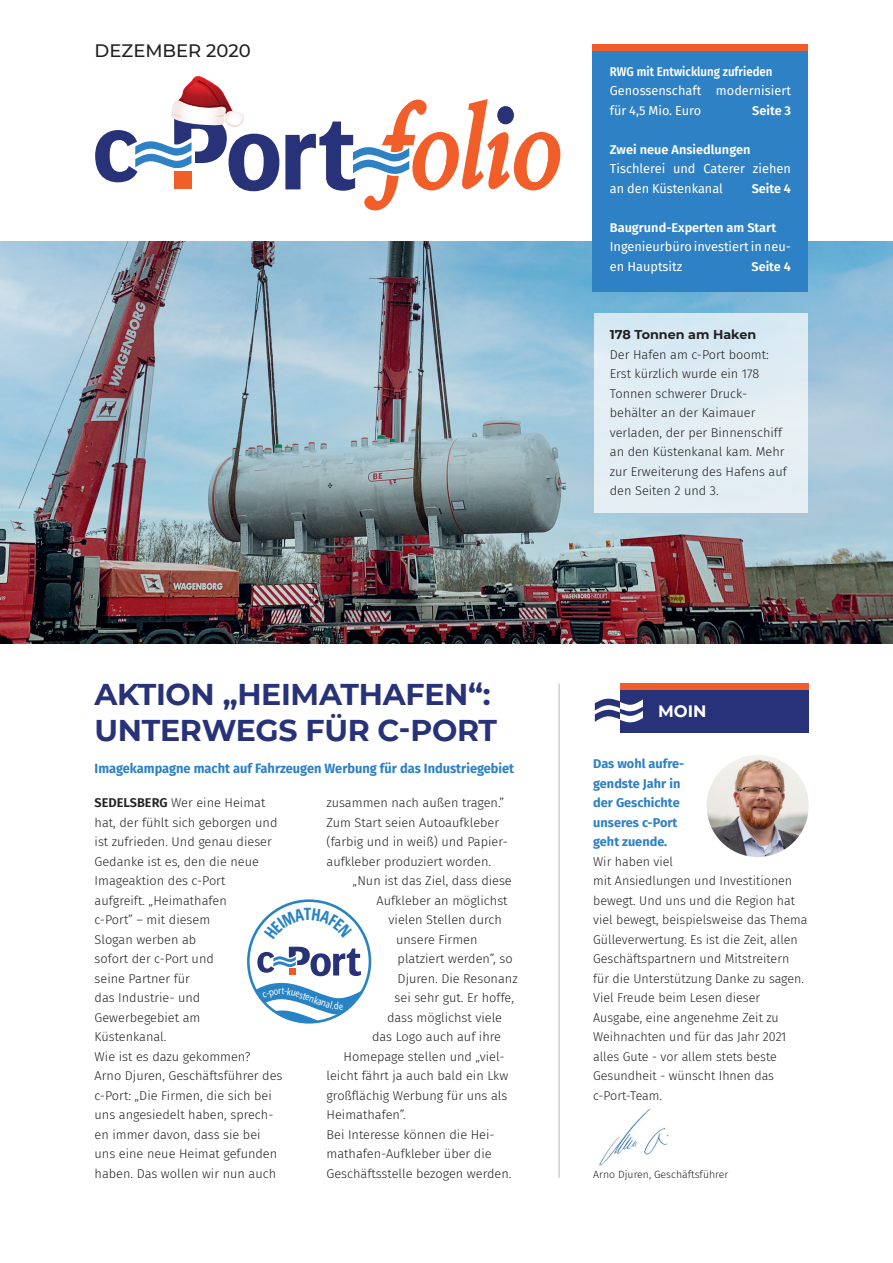
<style>
.page{position:relative;width:893px;height:1263px;background:#fff}
.page>*{position:absolute;margin:0;border:0;box-sizing:border-box;transform-origin:0 0}
.Headline__20_pt{font:700 30px/36px "Montserrat";letter-spacing:-.01em;color:#273278}
.Headline__12_pt{font:500 18px "Montserrat";color:#231f20}
.Body_text__8_5_pt{font:700 16.5px "Montserrat";color:#fff}
.Body_text__8_5_pt-2{font:700 13.5px "Fira Sans";color:#2e81c4;scale:.95 1}
.Body_text__8_5_pt-3{font:300 12.75px/19.5px "Fira Sans";color:#231f20}
.Headline__20_pt-2{font:300 12.75px/19.5px "Fira Sans";color:#231f20}
.Body_text__8_5_pt-4{font:12.75px/19.5px "Fira Sans";color:#fff}
.Body_text__8_5_pt-5{font:700 12.75px/19.5px "Fira Sans";color:#2e81c4}
.Body_text__8_5_pt-6{font:600 12.75px "Fira Sans";color:#fff}
.Body_text__8_5_pt-7{font:600 12.75px "Fira Sans";color:#fff;scale:.9 1}
.Headline__20_pt-3{font:700 12.75px "Montserrat";color:#231f20}
.Body_text__8_5_pt-8{font:300 10.5px "Fira Sans";color:#231f20}
.s1{font-weight:600}
</style>
<div class="page">
<img style="left:0;top:242px;width:893px;height:402px">
<div style="left:595px;top:313px;width:213px;height:200px;background:linear-gradient(to right,#dfecf4,#e1edf3)"></div>
<img style="left:599px;top:1108px;width:70px;height:58px">
<hr style="left:558px;top:683px;width:2px;height:495px;background:#d1d2d4">
<svg style="left:285px;top:99px;width:276px;height:112px"></svg>
<div style="left:497px;top:106px;width:17px;height:18px;background:#283278;border-radius:50%"></div>
<svg style="left:95px;top:76px;width:184px;height:115px"></svg>
<div style="left:593px;top:51px;width:215px;height:240px;background:#2e81c4"></div>
<div style="left:593px;top:45px;width:215px;height:6px;background:#f15d2a"></div>
<div style="left:620px;top:690px;width:188px;height:42px;background:#273278"></div>
<div style="left:620px;top:683px;width:188px;height:7px;background:#f15d2a"></div>
<svg style="left:595px;top:699px;width:48px;height:23px"></svg>
<img style="left:707px;top:755px;width:102px;height:102px;border-radius:51px">
<svg style="left:247px;top:899px;width:124px;height:124px"></svg>
<p class="Headline__12_pt" style="left:95px;top:38px;width:158px">DEZEMBER 2020</p>
<p class="Headline__20_pt" style="left:95px;top:674px;width:404px">AKTION „HEIMATHAFEN“:<br>UNTERWEGS FÜR C-PORT</p>
<p class="Body_text__8_5_pt-7" style="left:610px;top:61px;width:182px">RWG mit Entwicklung zufrieden</p>
<p class="Body_text__8_5_pt-4" style="left:610px;top:81px;width:183px">Genossenschaft modernisiert für 4,5 Mio. Euro</p>
<p class="Body_text__8_5_pt-6" style="left:752px;top:100px;width:40px">Seite 3</p>
<p class="Body_text__8_5_pt-6" style="left:610px;top:139px;width:142px">Zwei neue Ansiedlungen</p>
<p class="Body_text__8_5_pt-4" style="left:610px;top:159px;width:183px">Tischlerei und Caterer ziehen an den Küstenkanal</p>
<p class="Body_text__8_5_pt-6" style="left:752px;top:178px;width:41px">Seite 4</p>
<p class="Body_text__8_5_pt-6" style="left:610px;top:217px;width:168px">Baugrund-Experten am Start</p>
<p class="Body_text__8_5_pt-4" style="left:610px;top:237px;width:183px">Ingenieurbüro investiert in neu&shy;en Hauptsitz</p>
<p class="Body_text__8_5_pt-6" style="left:751px;top:256px;width:41px">Seite 4</p>
<p class="Headline__20_pt-3" style="left:610px;top:326px;width:148px">178 Tonnen am Haken</p>
<p class="Headline__20_pt-2" style="left:610px;top:345px;width:179px">Der Hafen am c-Port boomt:<br>Erst kürzlich wurde ein 178<br>Tonnen schwerer Druck&shy;behälter an der Kaimauer verladen, der per Binnenschiff an den Küstenkanal kam. Mehr zur Erweiterung des Hafens auf den Seiten 2 und 3.</p>
<p class="Body_text__8_5_pt" style="left:658px;top:699px;width:50px">MOIN</p>
<p class="Body_text__8_5_pt-2" style="left:95px;top:757px;width:443px">Imagekampagne macht auf Fahrzeugen Werbung für das Industriegebiet</p>
<p class="Body_text__8_5_pt-5" style="left:593px;top:753px;width:93px">Das wohl aufre&shy;gendste Jahr in der Geschichte unseres c-Port geht zuende.</p>
<p class="Body_text__8_5_pt-3" style="left:593px;top:852px;width:216px">Wir haben viel<br>mit Ansiedlungen und Investitionen bewegt. Und uns und die Region hat viel bewegt, beispielsweise das Thema Gülleverwertung. Es ist die Zeit, allen Geschäftspartnern und Mitstreitern für die Unterstützung Danke zu sagen.</p>
<p class="Body_text__8_5_pt-3" style="left:593px;top:988px;width:195px">Viel Freude beim Lesen dieser<br>Ausgabe, eine angenehme Zeit zu<br>Weihnachten und für das Jahr 2021 alles Gute - vor allem stets beste</p>
<p class="Body_text__8_5_pt-3" style="left:593px;top:1066px;width:182px">Gesundheit - wünscht Ihnen das c-Port-Team.</p>
<p class="Body_text__8_5_pt-3" style="left:95px;top:793px;width:184px"><span class="s1">SEDELSBERG</span> Wer eine Heimat hat, der fühlt sich geborgen und ist zufrieden. Und genau dieser<br>Gedanke ist es, den die neue<br>Imageaktion des c-Port aufgreift. „Heimathafen<br>c-Port” – mit diesem<br>Slogan werben ab<br>sofort der c-Port und<br>seine Partner für<br>das Industrie- und<br>Gewerbegebiet am<br>Küstenkanal.</p>
<p class="Body_text__8_5_pt-3" style="left:95px;top:1047px;width:189px">Wie ist es dazu gekommen?<br>Arno Djuren, Geschäftsführer des c-Port: „Die Firmen, die sich bei uns angesiedelt haben, sprech&shy;en immer davon, dass sie bei uns eine neue Heimat gefunden haben. Das wollen wir nun auch</p>
<p class="Body_text__8_5_pt-3" style="left:327px;top:793px;width:179px">zusammen nach außen tragen.”</p>
<p class="Body_text__8_5_pt-3" style="left:327px;top:813px;width:174px">Zum Start seien Autoaufkleber</p>
<p class="Body_text__8_5_pt-3" style="left:327px;top:832px;width:183px">(farbig und in weiß) und Papier-</p>
<p class="Body_text__8_5_pt-3" style="left:327px;top:852px;width:166px">aufkleber produziert worden.</p>
<p class="Body_text__8_5_pt-3" style="left:353px;top:871px;width:161px">„Nun ist das Ziel, dass diese</p>
<p class="Body_text__8_5_pt-3" style="left:377px;top:891px;width:133px">Aufkleber an möglichst</p>
<p class="Body_text__8_5_pt-3" style="left:389px;top:910px;width:115px">vielen Stellen durch</p>
<p class="Body_text__8_5_pt-3" style="left:396px;top:930px;width:83px">unsere Firmen</p>
<p class="Body_text__8_5_pt-3" style="left:398px;top:949px;width:117px">platziert werden”, so</p>
<p class="Body_text__8_5_pt-3" style="left:398px;top:969px;width:122px">Djuren. Die Resonanz</p>
<p class="Body_text__8_5_pt-3" style="left:395px;top:988px;width:121px">sei sehr gut. Er hoffe,</p>
<p class="Body_text__8_5_pt-3" style="left:387px;top:1008px;width:116px">dass möglichst viele</p>
<p class="Body_text__8_5_pt-3" style="left:372px;top:1027px;width:130px">das Logo auch auf ihre</p>
<p class="Body_text__8_5_pt-3" style="left:344px;top:1047px;width:163px">Homepage stellen und „viel-</p>
<p class="Body_text__8_5_pt-3" style="left:327px;top:1066px;width:183px">leicht fährt ja auch bald ein Lkw</p>
<p class="Body_text__8_5_pt-3" style="left:327px;top:1086px;width:182px">großflächig Werbung für uns als</p>
<p class="Body_text__8_5_pt-3" style="left:327px;top:1105px;width:81px">Heimathafen”.</p>
<p class="Body_text__8_5_pt-3" style="left:327px;top:1125px;width:186px">Bei Interesse können die Hei&shy;mathafen-Aufkleber über die<br>Geschäftsstelle bezogen werden.</p>
<p class="Body_text__8_5_pt-8" style="left:593px;top:1167px;width:137px">Arno Djuren, Geschäftsführer</p>
</div>
